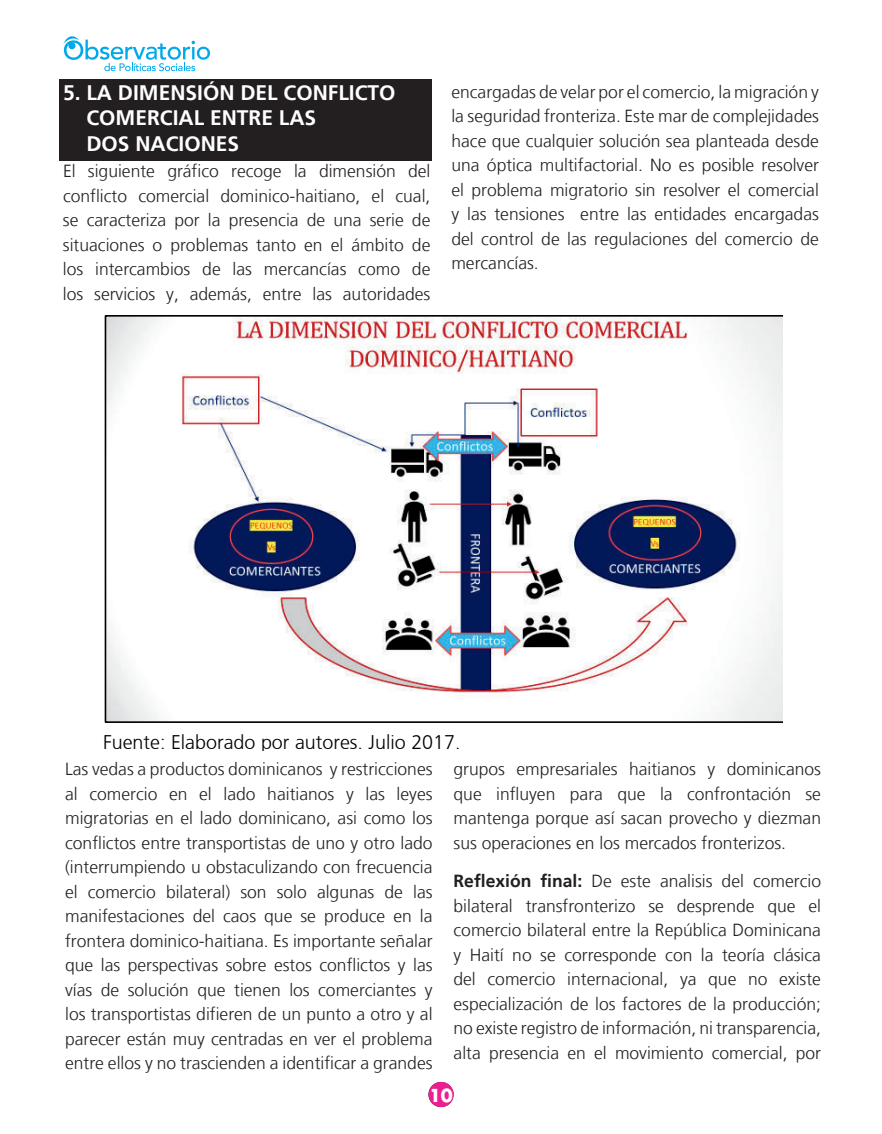
<style>
.page{position:relative;width:882px;height:1134px;background:#fff}
.page>*{position:absolute;margin:0;border:0;box-sizing:border-box;transform-origin:0 0}
.t1{font:700 21px/25.4px "Frutiger LT";color:#fff}
.t2{font:300 19.78px "Frutiger CE";color:#000}
.t3{font:300 17.5px/24.5px "Frutiger LT";color:#231f20;text-align:justify}
.t4{font:700 17.5px "Futura LT";color:#fff}
.s1{font-weight:700}
</style>
<div class="page">
<svg style="left:428px;top:1082px;width:26px;height:25px"></svg>
<div style="left:429px;top:1082px;width:25px;height:25px;background:#ed1e91;border-radius:50%"></div>
<svg style="left:63px;top:36px;width:147px;height:35px"></svg>
<div style="left:68px;top:42px;width:7px;height:7px;background:#00a9ea;border-radius:50%"></div>
<svg style="left:105px;top:315px;width:678px;height:408px"></svg>
<div style="left:60px;top:79px;width:372px;height:82px;background:#231f20"></div>
<p class="t1" style="left:86px;top:82px;width:311px;text-indent:-23px">5. LA DIMENSIÓN DEL CONfLICTO<br>COMERCIAL ENTRE LAS<br>DOS NACIONES</p>
<p class="t3" style="left:63px;top:159px;width:369px">El siguiente gráfico recoge la dimensión del conflicto comercial dominico-haitiano, el cual, se caracteriza por la presencia de una serie de situaciones o problemas tanto en el ámbito de los intercambios de las mercancías como de los servicios y, además, entre las autoridades</p>
<p class="t3" style="left:451px;top:80px;width:369px">encargadas de velar por el comercio, la migración y la seguridad fronteriza. Este mar de complejidades hace que cualquier solución sea planteada desde una óptica multifactorial. No es posible resolver el problema migratorio sin resolver el comercial y las tensiones entre las entidades encargadas del control de las regulaciones del comercio de mercancías.</p>
<p class="t2" style="left:103px;top:735px;width:359px">Fuente: Elaborado por autores. Julio 2017.</p>
<p class="t3" style="left:65px;top:757px;width:369px">Las vedas a productos dominicanos y restricciones al comercio en el lado haitianos y las leyes migratorias en el lado dominicano, asi como los conflictos entre transportistas de uno y otro lado (interrumpiendo u obstaculizando con frecuencia el comercio bilateral) son solo algunas de las manifestaciones del caos que se produce en la frontera dominico-haitiana. Es importante señalar que las perspectivas sobre estos conflictos y las vías de solución que tienen los comerciantes y los transportistas difieren de un punto a otro y al parecer están muy centradas en ver el problema entre ellos y no trascienden a identificar a grandes</p>
<p class="t3" style="left:454px;top:757px;width:369px">grupos empresariales haitianos y dominicanos que influyen para que la confrontación se mantenga porque así sacan provecho y diezman sus operaciones en los mercados fronterizos.</p>
<p class="t3" style="left:454px;top:869px;width:369px"><span class="s1">Reflexión final:</span> De este analisis del comercio bilateral transfronterizo se desprende que el comercio bilateral entre la República Dominicana y Haití no se corresponde con la teoría clásica del comercio internacional, ya que no existe especialización de los factores de la producción; no existe registro de información, ni transparencia, alta presencia en el movimiento comercial, por</p>
<p class="t4" style="left:429px;top:1086px;width:25px">10</p>
</div>
